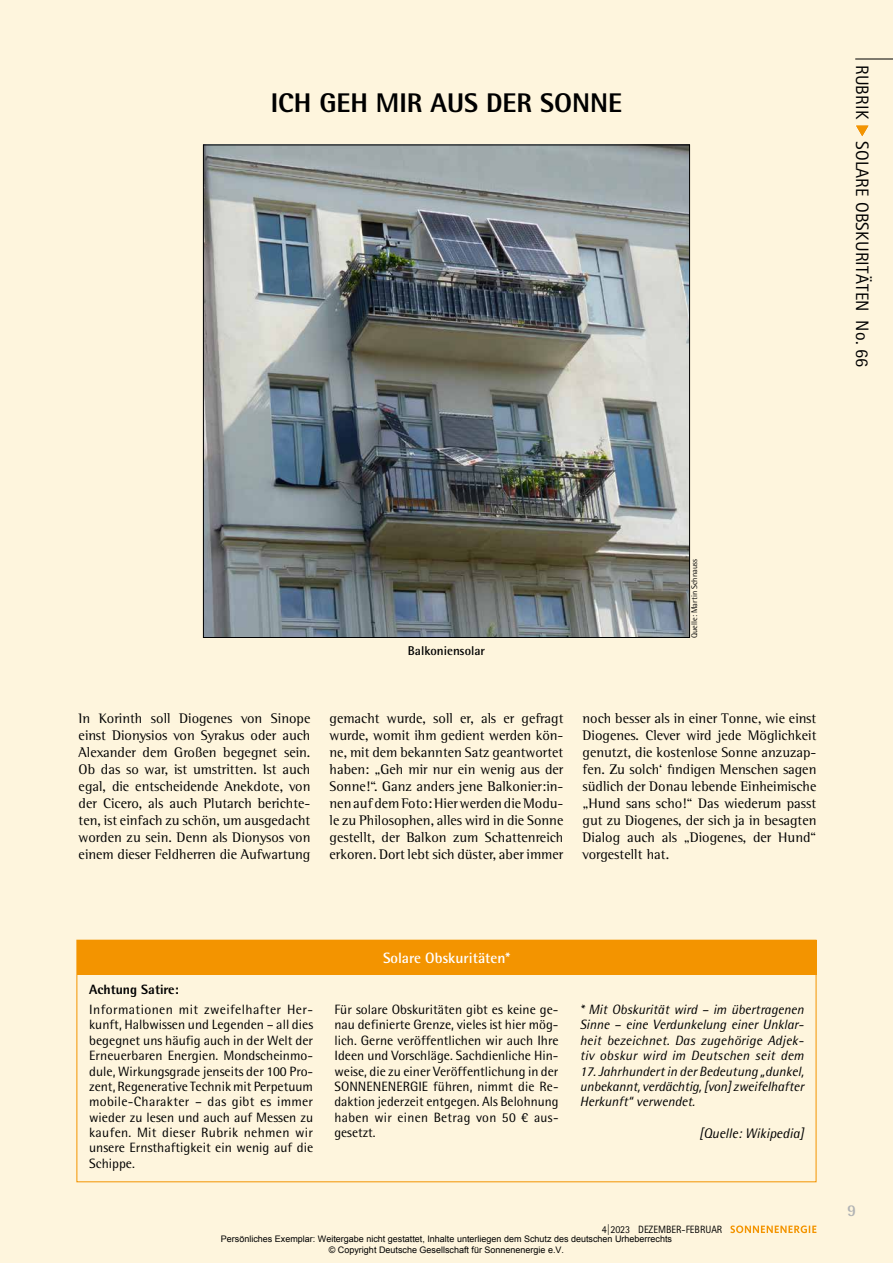
<style>
.page{position:relative;width:893px;height:1263px;background:#fef5dd}
.page>*{position:absolute;margin:0;border:0;box-sizing:border-box;transform-origin:0 0}
.t1{font:800 27px "Rotis Semi Sans Std";color:#000}
.t2{font:18px "Rotis Sans Serif Std";letter-spacing:.01em;color:#000}
.t3{font:700 16.5px "Rotis Semi Sans Std";color:#b1b3b4}
.t4{font:700 15px "Rotis Semi Sans Std";color:#fff}
.t5{font:14.25px/17px "Rotis Semi Serif Std";color:#000;text-align:justify}
.t6{font:italic 13.8px "Rotis Semi Sans Std";color:#000}
.t7{font:13.5px/15.5px "Rotis Semi Sans Std";color:#000;text-align:justify}
.t8{font:italic 13.5px/15.5px "Rotis Semi Sans Std";color:#000;text-align:justify}
.t9{font:800 13.5px "Rotis Semi Sans Std";color:#000}
.t10{font:700 12.75px "Rotis Semi Sans Std";color:#000}
.t11{font:10.65px "Rotis Sans Serif Std";color:#000;scale:.95 1}
.t12{font:9px/10.8px "Arial";color:#000;text-align:center}
.t13{font:8.25px "Rotis Semi Sans Std";color:#000}
.s1{color:#fff}
</style>
<div class="page">
<hr style="left:855px;top:59px;width:38px;height:1px;background:#000">
<svg style="left:730px;top:1225px;width:86px;height:8px"></svg>
<img style="left:205px;top:147px;width:483px;height:489px">
<div style="left:77px;top:940px;width:739px;height:34px;background:#f39400"></div>
<svg style="left:855px;top:125px;width:14px;height:11px"></svg>
<h1 class="t1" style="left:271px;top:86px;width:353px">ICH GEH MIR AUS DER SONNE</h1>
<p class="t2" style="left:873px;top:65px;width:248px;rotate:90deg">RUBRIK <span class="s1">◆</span> SOLARE OBSKURITÄTEN</p>
<p class="t2" style="left:873px;top:320px;width:49px;rotate:90deg">NO. 66</p>
<p class="t10" style="left:408px;top:643px;width:79px">Balkoniensolar</p>
<p class="t13" style="left:690px;top:638px;width:80px;rotate:-90deg">Quelle: Martin Schnauss</p>
<p class="t5" style="left:79px;top:710px;width:233px">In Korinth soll Diogenes von Sinope einst Dionysios von Syrakus oder auch Alexander dem Großen begegnet sein.<br>Ob das so war, ist umstritten. Ist auch egal, die entscheidende Anekdote, von der Cicero, als auch Plutarch berichte&shy;ten, ist einfach zu schön, um ausgedacht worden zu sein. Denn als Dionysos von einem dieser Feldherren die Aufwartung</p>
<p class="t5" style="left:330px;top:710px;width:235px">gemacht wurde, soll er, als er gefragt wurde, womit ihm gedient werden kön&shy;ne, mit dem bekannten Satz geantwortet haben: „Geh mir nur ein wenig aus der Sonne!“. Ganz anders jene Balkonier:in&shy;nen auf dem Foto: Hier werden die Modu&shy;le zu Philosophen, alles wird in die Sonne gestellt, der Balkon zum Schattenreich erkoren. Dort lebt sich düster, aber immer</p>
<p class="t5" style="left:583px;top:710px;width:235px">noch besser als in einer Tonne, wie einst Diogenes. Clever wird jede Möglichkeit genutzt, die kostenlose Sonne anzuzap&shy;fen. Zu solch‘ findigen Menschen sagen südlich der Donau lebende Einheimische „Hund sans scho!“ Das wiederum passt gut zu Diogenes, der sich ja in besagten Dialog auch als „Diogenes, der Hund“ vorgestellt hat.</p>
<p class="t4" style="left:383px;top:948px;width:129px">Solare Obskuritäten*</p>
<p class="t9" style="left:89px;top:981px;width:91px">Achtung Satire:</p>
<p class="t7" style="left:89px;top:1002px;width:226px">Informationen mit zweifelhafter Her&shy;kunft, Halbwissen und Legenden – all dies begegnet uns häufig auch in der Welt der Erneuerbaren Energien. Mondscheinmo&shy;dule, Wirkungsgrade jenseits der 100 Pro&shy;zent, Regenerative Technik mit Perpetuum mobile-Charakter – das gibt es immer wieder zu lesen und auch auf Messen zu kaufen. Mit dieser Rubrik nehmen wir unsere Ernsthaftigkeit ein wenig auf die Schippe.</p>
<p class="t7" style="left:334px;top:1002px;width:226px">Für solare Obskuritäten gibt es keine ge&shy;nau definierte Grenze, vieles ist hier mög&shy;lich. Gerne veröffentlichen wir auch Ihre Ideen und Vorschläge. Sachdienliche Hin&shy;weise, die zu einer Veröffentlichung in der SONNENENERGIE führen, nimmt die Re&shy;daktion jederzeit entgegen. Als Belohnung haben wir einen Betrag von 50 € aus&shy;gesetzt.</p>
<p class="t8" style="left:580px;top:1001px;width:226px">* Mit Obskurität wird – im übertragenen Sinne – eine Verdunkelung einer Unklar&shy;heit bezeichnet. Das zugehörige Adjek&shy;tiv obskur wird im Deutschen seit dem</p>
<p class="t8" style="left:580px;top:1063px;width:226px">17. Jahrhundert in der Bedeutung „dunkel, unbekannt, verdächtig, [von] zweifelhafter Herkunft“ verwendet.</p>
<p class="t6" style="left:699px;top:1125px;width:106px">[Quelle: Wikipedia]</p>
<p class="t11" style="left:602px;top:1223px;width:126px">4|2023 DEZEMBER-FEBRUAR</p>
<p class="t12" style="left:221px;top:1233px;width:453px">Persönliches Exemplar: Weitergabe nicht gestattet, Inhalte unterliegen dem Schutz des deutschen Urheberrechts © Copyright Deutsche Gesellschaft für Sonnenenergie e.V.</p>
<p class="t3" style="left:847px;top:1200px;width:10px">9</p>
</div>
